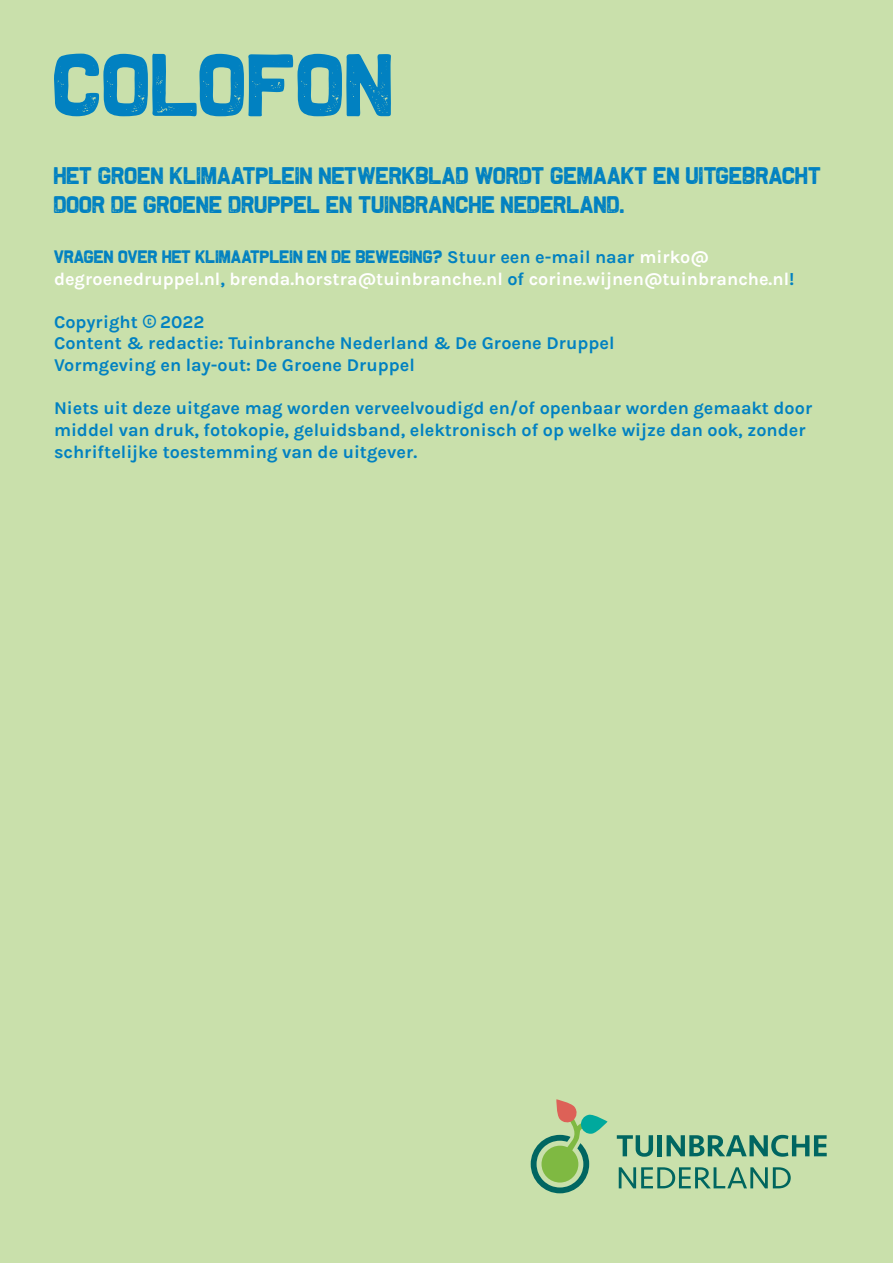
<style>
.page{position:relative;width:893px;height:1263px;background:#c9e0ab}
.page>*{position:absolute;margin:0;border:0;box-sizing:border-box;transform-origin:0 0}
.t1{font:90px "The Slugand Lion";color:#0181c1}
.t2{font:24px/28.8px "The Slugand Lion";color:#0181c1}
.t3{font:700 18px/21.6px "Karla";color:#0181c1}
.t4{font:700 18px "Karla";color:#fff}
.t5{font:18px "The Slugand Lion";color:#0181c1}
.s1{font-family:"Karla";font-weight:700}
.s2{font-family:"Karla";font-weight:700;color:#fff}
.s3{color:#0181c1}
.s4{font-family:"Barlow Condensed"}
</style>
<div class="page">
<svg style="left:617px;top:1135px;width:36px;height:22px"></svg>
<hr style="left:658px;top:1135px;width:4px;height:21px;background:#006661">
<svg style="left:667px;top:1135px;width:160px;height:22px"></svg>
<svg style="left:619px;top:1167px;width:172px;height:21px"></svg>
<svg style="left:531px;top:1099px;width:76px;height:94px"></svg>
<h1 class="t1" style="left:54px;top:36px;width:343px">COLOFON</h1>
<h2 class="t2" style="left:54px;top:161px;width:769px">HET GROEN KLIMAATPLEIN NETWERKBLAD WORDT GEMAAKT EN UITGEBRACHT<br>DOOR DE GROENE DRUPPEL EN TUINBRANCHE NEDERLAND.</h2>
<p class="t5" style="left:54px;top:247px;width:656px">VRAGEN OVER HET KLIMAATPLEIN EN DE BEWEGING? <span class="s1">Stuur een e-mail naar</span> <span class="s2">mirko@</span></p>
<p class="t4" style="left:54px;top:268px;width:742px">degroenedruppel.nl<span class="s3">,</span> brenda.horstra@tuinbranche.nl <span class="s3">of</span> corine.wijnen@tuinbranche.nl<span class="s3">!</span></p>
<p class="t3" style="left:54px;top:311px;width:562px">Copyright <span class="s4">©</span> 2022<br>Content &amp; redactie: Tuinbranche Nederland &amp; De Groene Druppel<br>Vormgeving en lay-out: De Groene Druppel</p>
<p class="t3" style="left:54px;top:397px;width:760px">Niets uit deze uitgave mag worden verveelvoudigd en/of openbaar worden gemaakt door middel van druk, fotokopie, geluidsband, elektronisch of op welke wijze dan ook, zonder schriftelijke toestemming van de uitgever.</p>
</div>
